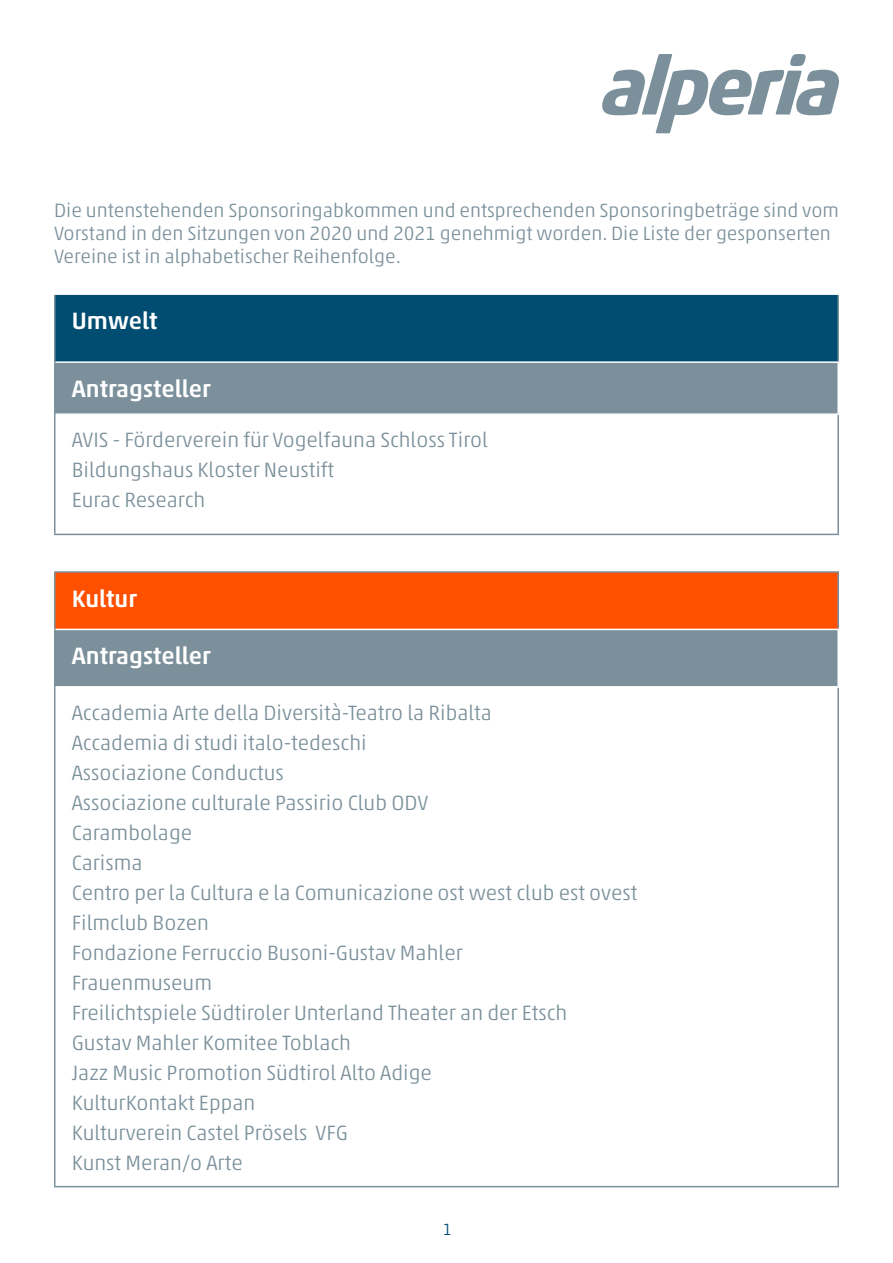
<style>
.page{position:relative;width:893px;height:1263px;background:#fff}
.page>*{position:absolute;margin:0;border:0;box-sizing:border-box;transform-origin:0 0}
.t1{font:500 24px "Akko Pro";color:#fff}
.t2{font:300 21px/30px "Akko Pro";color:#7b909b}
.t3{font:300 19.5px/23.4px "Akko Pro";color:#7b909b}
.t4{font:300 16.5px "Akko Pro";color:#004d71}
</style>
<div class="page">
<svg style="left:602px;top:54px;width:237px;height:79px"></svg>
<div style="left:55px;top:294px;width:783px;height:68px;background:#004d71"></div>
<div style="left:55px;top:362px;width:783px;height:52px;background:#7b909b"></div>
<hr style="left:54px;top:295px;width:2px;height:67px;background:#7b909b">
<hr style="left:837px;top:295px;width:2px;height:66px;background:#7b909b">
<hr style="left:54px;top:414px;width:2px;height:120px;background:#7b909b">
<hr style="left:837px;top:415px;width:2px;height:119px;background:#7b909b">
<hr style="left:54px;top:534px;width:785px;height:1px;background:#7b909b">
<hr style="left:54px;top:293px;width:785px;height:2px;background:#fff">
<hr style="left:56px;top:413px;width:783px;height:2px;background:#fff">
<hr style="left:54px;top:362px;width:2px;height:52px;background:#7b909b">
<hr style="left:837px;top:363px;width:2px;height:50px;background:#fff">
<hr style="left:56px;top:361px;width:783px;height:2px;background:#fff">
<div style="left:55px;top:572px;width:783px;height:57px;background:#ff5000"></div>
<div style="left:55px;top:629px;width:783px;height:58px;background:#7b909b"></div>
<hr style="left:837px;top:573px;width:2px;height:56px;background:#7b909b">
<hr style="left:54px;top:687px;width:2px;height:499px;background:#7b909b">
<hr style="left:837px;top:687px;width:2px;height:499px;background:#7b909b">
<hr style="left:54px;top:1186px;width:785px;height:1px;background:#7b909b">
<hr style="left:837px;top:630px;width:2px;height:56px;background:#fff">
<hr style="left:56px;top:686px;width:783px;height:1px;background:#fff">
<hr style="left:54px;top:629px;width:2px;height:58px;background:#7b909b">
<hr style="left:54px;top:571px;width:785px;height:2px;background:#7b909b">
<hr style="left:54px;top:573px;width:2px;height:56px;background:#7b909b">
<hr style="left:56px;top:629px;width:783px;height:1px;background:#fff">
<p class="t3" style="left:54px;top:198px;width:786px">Die untenstehenden Sponsoringabkommen und entsprechenden Sponsoringbeträge sind vom<br>Vorstand in den Sitzungen von 2020 und 2021 genehmigt worden. Die Liste der gesponserten<br>Vereine ist in alphabetischer Reihenfolge.</p>
<p class="t1" style="left:72px;top:306px;width:87px">Umwelt</p>
<p class="t1" style="left:72px;top:374px;width:140px">Antragsteller</p>
<p class="t2" style="left:72px;top:424px;width:418px">AVIS - Förderverein für Vogelfauna Schloss Tirol<br>Bildungshaus Kloster Neustift<br>Eurac Research</p>
<p class="t1" style="left:72px;top:584px;width:67px">Kultur</p>
<p class="t1" style="left:72px;top:641px;width:140px">Antragsteller</p>
<p class="t2" style="left:72px;top:697px;width:567px">Accademia Arte della Diversità-Teatro la Ribalta<br>Accademia di studi italo-tedeschi<br>Associazione Conductus<br>Associazione culturale Passirio Club ODV<br>Carambolage<br>Carisma<br>Centro per la Cultura e la Comunicazione ost west club est ovest<br>Filmclub Bozen<br>Fondazione Ferruccio Busoni-Gustav Mahler<br>Frauenmuseum<br>Freilichtspiele Südtiroler Unterland Theater an der Etsch<br>Gustav Mahler Komitee Toblach<br>Jazz Music Promotion Südtirol Alto Adige<br>KulturKontakt Eppan<br>Kulturverein Castel Prösels VFG<br>Kunst Meran/o Arte</p>
<p class="t4" style="left:443px;top:1219px;width:11px">1</p>
</div>
